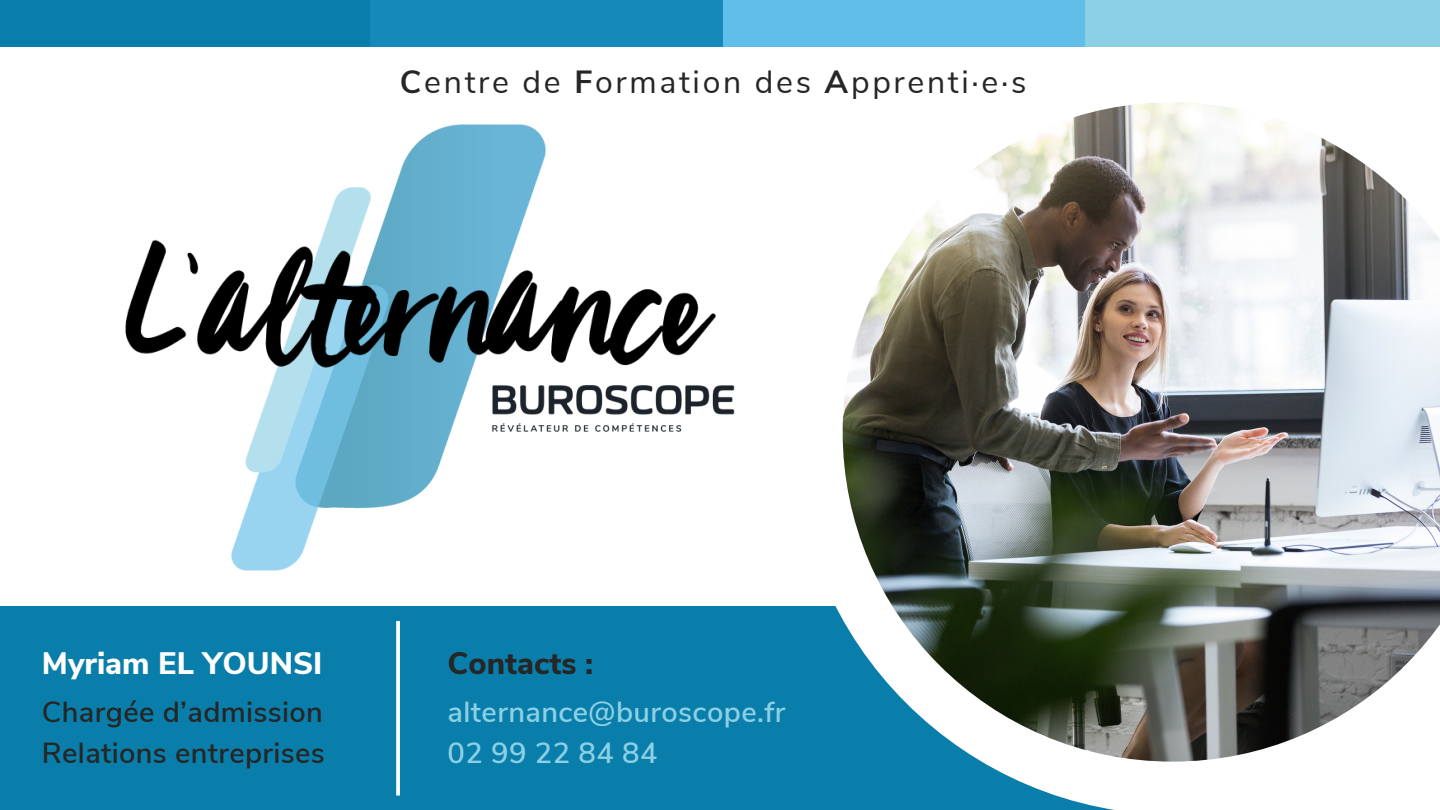
<style>
.page{position:relative;width:1440px;height:810px;background:#fff}
.page>*{position:absolute;margin:0;border:0;box-sizing:border-box;transform-origin:0 0}
.t1{font:32px "Nunito Sans";letter-spacing:.085em;color:#262626}
.t2{font:800 31px "Nunito Sans";color:#fff}
.t3{font:800 31px "Nunito Sans";color:#262626}
.t4{font:600 29px/40.5px "Nunito Sans";letter-spacing:.01em;color:#262626}
.t5{font:600 29px "Nunito Sans";letter-spacing:.015em;color:#8cd0e5}
.s1{font-weight:700}
</style>
<div class="page">
<div style="left:1083px;top:0;width:357px;height:46px;background:#8cd0e5"></div>
<div style="left:720px;top:0;width:365px;height:46px;background:#61bee8"></div>
<div style="left:361px;top:0;width:361px;height:46px;background:#1489ba"></div>
<div style="left:0;top:0;width:369px;height:46px;background:#0a7eaa"></div>
<div style="left:0;top:607px;width:1440px;height:203px;background:#0a7eaa"></div>
<svg style="left:794px;top:419px;width:324px;height:391px"></svg>
<div style="left:1118px;top:691px;width:322px;height:119px;background:#fff"></div>
<img style="left:843px;top:102px;width:597px;height:660px">
<svg style="left:396px;top:621px;width:4px;height:175px"></svg>
<img style="left:231px;top:125px;width:315px;height:445px">
<img style="left:490px;top:378px;width:245px;height:67px">
<img style="left:125px;top:183px;width:591px;height:193px">
<p class="t1" style="left:400px;top:61px;width:628px"><span class="s1">C</span>entre de <span class="s1">F</span>ormation des <span class="s1">A</span>pprenti·e·s</p>
<p class="t2" style="left:42px;top:642px;width:282px">Myriam EL YOUNSI</p>
<p class="t3" style="left:448px;top:642px;width:147px">Contacts :</p>
<p class="t4" style="left:42px;top:692px;width:285px">Chargée d’admission<br>Relations entreprises</p>
<p class="t5" style="left:448px;top:693px;width:339px">alternance@buroscope.fr</p>
<p class="t5" style="left:448px;top:733px;width:211px">02 99 22 84 84</p>
</div>
